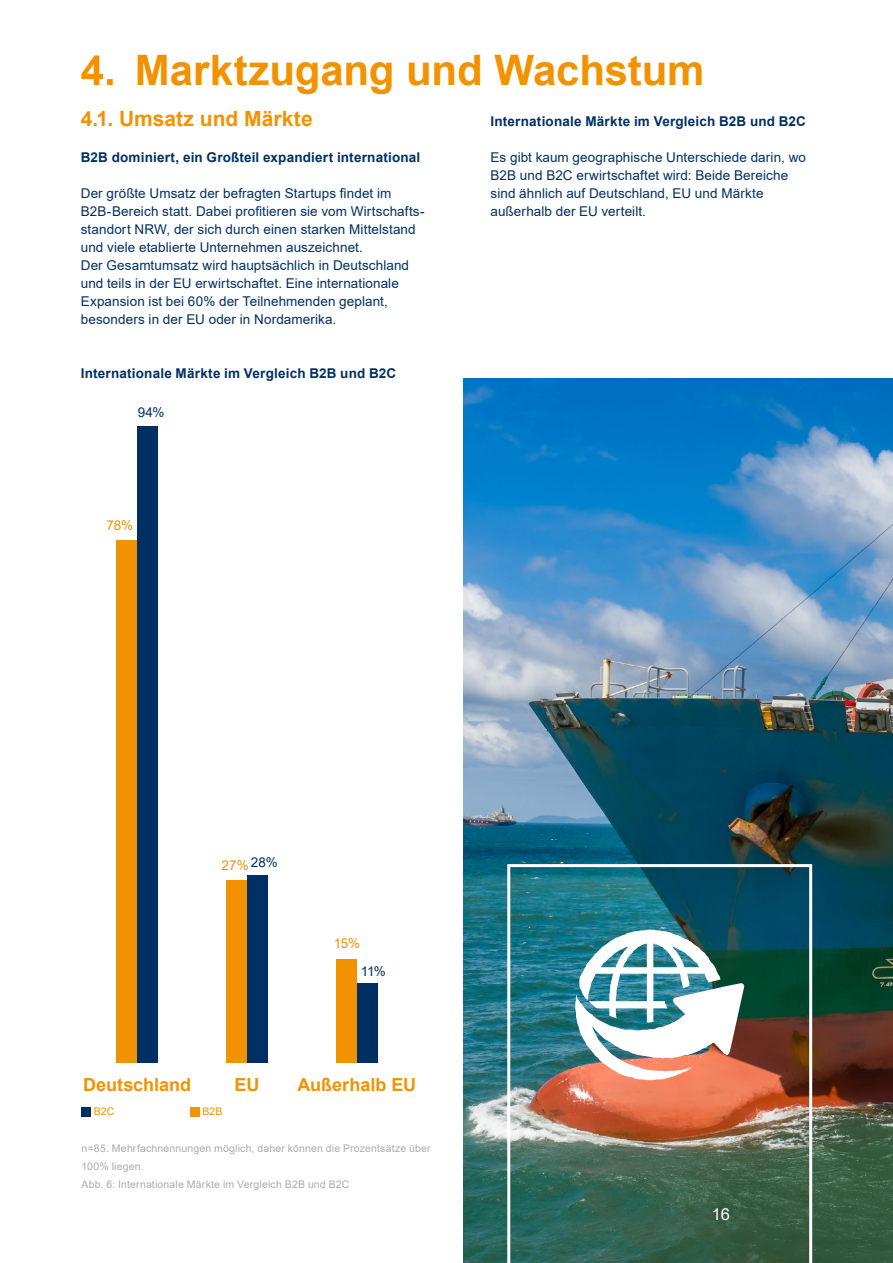
<style>
.page{position:relative;width:893px;height:1263px;background:#fff}
.page>*{position:absolute;margin:0;border:0;box-sizing:border-box;transform-origin:0 0}
.t1{font:700 42px "Arial";letter-spacing:-.005em;color:#f39200}
.Copytext_schwarz___Univers_Light{font:700 21px "Arial";color:#f39200}
.Copytext_schwarz___Univers_Light-2{font:700 18px "Arial";color:#f39200}
.t2{font:16.5px "Arial";color:#fff}
.Copytext_schwarz___Univers_Light-3{font:13.5px/18px "Arial";letter-spacing:.005em;color:#003063}
.Copytext_schwarz___Univers_Light-4{font:700 13.5px "Arial";letter-spacing:.01em;color:#003063}
.Copytext_schwarz___Univers_Light-5{font:13.5px "Arial";color:#f39200}
.Copytext_schwarz___Univers_Light-6{font:10.5px/18px "Arial";letter-spacing:.015em;color:#acacac}
.Copytext_schwarz___Univers_Light-7{font:10.5px "Arial";letter-spacing:.01em;color:#f39200}
</style>
<div class="page">
<img style="left:463px;top:378px;width:430px;height:885px">
<div style="left:117px;top:540px;width:20px;height:522px;background:#f39200"></div>
<div style="left:137px;top:426px;width:20px;height:636px;background:#003063"></div>
<div style="left:227px;top:880px;width:20px;height:182px;background:#f39200"></div>
<div style="left:337px;top:959px;width:20px;height:103px;background:#f39200"></div>
<div style="left:247px;top:875px;width:20px;height:187px;background:#003063"></div>
<div style="left:357px;top:983px;width:20px;height:79px;background:#003063"></div>
<div style="left:190px;top:1107px;width:10px;height:9px;background:#f39200"></div>
<div style="left:82px;top:1107px;width:9px;height:9px;background:#003063"></div>
<img style="left:507px;top:864px;width:305px;height:399px">
<img style="left:575px;top:930px;width:169px;height:150px">
<p class="t1" style="left:81px;top:40px;width:625px">4. Marktzugang und Wachstum</p>
<p class="Copytext_schwarz___Univers_Light" style="left:81px;top:104px;width:233px">4.1. Umsatz und Märkte</p>
<p class="Copytext_schwarz___Univers_Light-4" style="left:81px;top:148px;width:341px">B2B dominiert, ein Großteil expandiert international</p>
<p class="Copytext_schwarz___Univers_Light-3" style="left:81px;top:184px;width:345px">Der größte Umsatz der befragten Startups findet im B2B-Bereich statt. Dabei profitieren sie vom Wirtschafts&shy;standort NRW, der sich durch einen starken Mittelstand und viele etablierte Unternehmen auszeichnet.<br>Der Gesamtumsatz wird hauptsächlich in Deutschland und teils in der EU erwirtschaftet. Eine internationale Expansion ist bei 60% der Teilnehmenden geplant, besonders in der EU oder in Nordamerika.</p>
<p class="Copytext_schwarz___Univers_Light-4" style="left:81px;top:364px;width:317px">Internationale Märkte im Vergleich B2B und B2C</p>
<p class="Copytext_schwarz___Univers_Light-3" style="left:138px;top:403px;width:28px">94%</p>
<p class="Copytext_schwarz___Univers_Light-5" style="left:106px;top:516px;width:28px">78%</p>
<p class="Copytext_schwarz___Univers_Light-4" style="left:490px;top:112px;width:317px">Internationale Märkte im Vergleich B2B und B2C</p>
<p class="Copytext_schwarz___Univers_Light-3" style="left:490px;top:148px;width:317px">Es gibt kaum geographische Unterschiede darin, wo B2B und B2C erwirtschaftet wird: Beide Bereiche sind ähnlich auf Deutschland, EU und Märkte außerhalb der EU verteilt.</p>
<p class="Copytext_schwarz___Univers_Light-3" style="left:251px;top:853px;width:28px">28%</p>
<p class="Copytext_schwarz___Univers_Light-5" style="left:222px;top:856px;width:29px">27%</p>
<p class="Copytext_schwarz___Univers_Light-5" style="left:334px;top:934px;width:28px">15%</p>
<p class="Copytext_schwarz___Univers_Light-3" style="left:361px;top:962px;width:27px">11%</p>
<p class="Copytext_schwarz___Univers_Light-2" style="left:83px;top:1072px;width:110px">Deutschland</p>
<p class="Copytext_schwarz___Univers_Light-2" style="left:235px;top:1072px;width:26px">EU</p>
<p class="Copytext_schwarz___Univers_Light-2" style="left:298px;top:1072px;width:120px">Außerhalb EU</p>
<p class="Copytext_schwarz___Univers_Light-7" style="left:94px;top:1104px;width:22px">B2C</p>
<p class="Copytext_schwarz___Univers_Light-7" style="left:202px;top:1104px;width:22px">B2B</p>
<p class="Copytext_schwarz___Univers_Light-6" style="left:82px;top:1139px;width:351px">n=85. Mehrfachnennungen möglich, daher können die Prozentsätze über<br>100% liegen.<br>Abb. 6: Internationale Märkte im Vergleich B2B und B2C</p>
<p class="t2" style="left:712px;top:1202px;width:20px">16</p>
</div>
